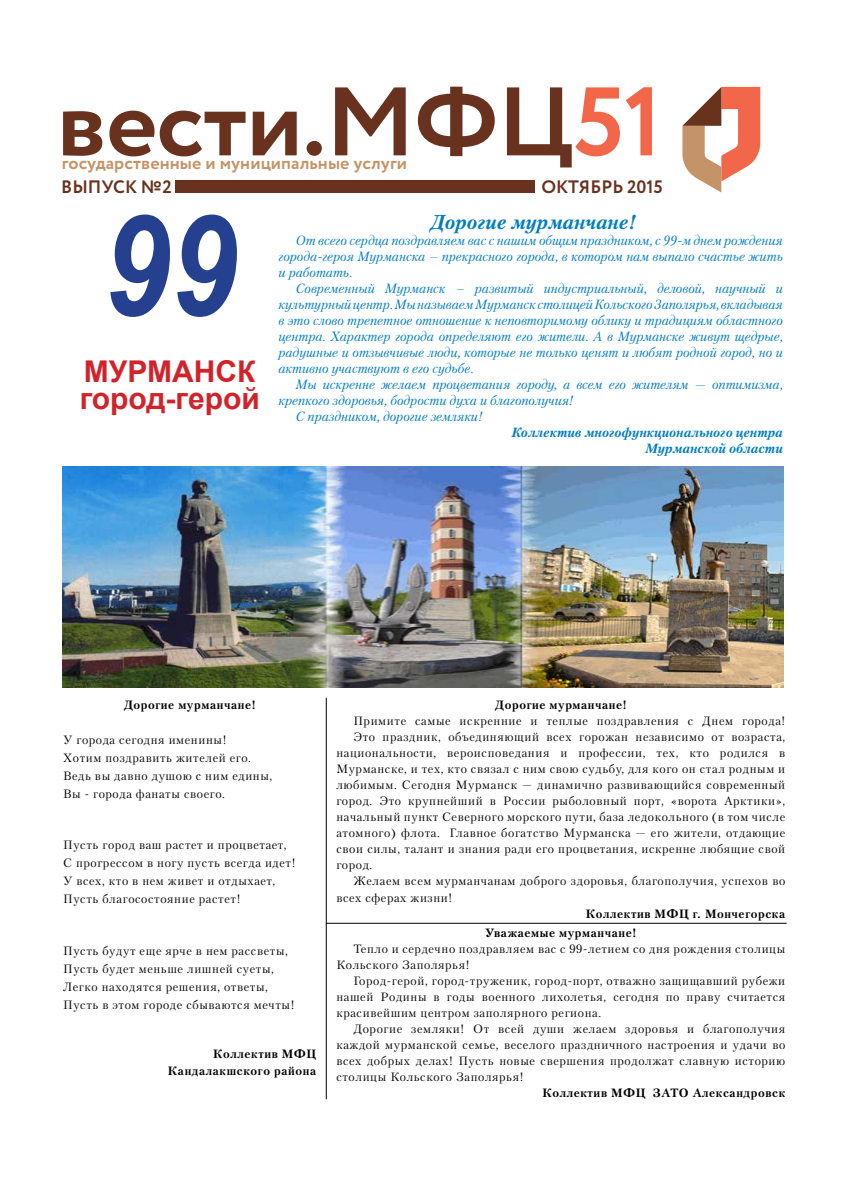
<style>
.page{position:relative;width:842px;height:1191px;background:#fff}
.page>*{position:absolute;margin:0;border:0;box-sizing:border-box;transform-origin:0 0}
.t1{font:italic 700 140px "Arial";color:#25408f;scale:.86 1}
.t2{font:700 97px "Circe";letter-spacing:-.01em;color:#69321f}
.t3{font:700 30px/27px "Arial";color:#d2232a}
.t4{font:italic 700 20px "Petersburg C";color:#007dc5}
.t5{font:700 18px "Circe";letter-spacing:.005em;color:#c59368}
.t6{font:700 18px "Circe";color:#69321f}
.t7{font:italic 13.3px/16px "Petersburg C";color:#007dc5;text-align:justify}
.t8{font:italic 700 13.3px/16px "Petersburg C";color:#007dc5;text-align:right}
.t9{font:12px/18px "Petersburg C";letter-spacing:.05em;color:#000}
.t10{font:700 12px/16.6px "Petersburg C";letter-spacing:.05em;color:#000;text-align:right}
.s1{color:#f26649}
</style>
<div class="page">
<svg style="left:682px;top:87px;width:78px;height:105px"></svg>
<div style="left:175px;top:180px;width:360px;height:12px;background:#69321f"></div>
<img style="left:62px;top:466px;width:721px;height:221px">
<hr style="left:326px;top:698px;width:1px;height:401px;background:#000">
<hr style="left:326px;top:923px;width:461px;height:1px;background:#000">
<h2 class="t2" style="left:57px;top:57px;width:607px">вести.МФЦ<span class="s1">51</span></h2>
<h3 class="t6" style="left:61px;top:174px;width:112px">ВЫПУСК №2</h3>
<h3 class="t4" style="left:430px;top:210px;width:206px">Дорогие мурманчане!</h3>
<p class="t7" style="left:279px;top:233px;width:506px;text-indent:17px">От всего сердца поздравляем вас с нашим общим праздником, с 99-м днем рождения города-героя Мурманска – прекрасного города, в котором нам выпало счастье жить и работать.</p>
<p class="t7" style="left:279px;top:281px;width:506px;text-indent:17px">Современный Мурманск – развитый индустриальный, деловой, научный и культурный центр. Мы называем Мурманск столицей Кольского Заполярья, вкладывая в это слово трепетное отношение к неповторимому облику и традициям областного центра. Характер города определяют его жители. А в Мурманске живут щедрые, радушные и отзывчивые люди, которые не только ценят и любят родной город, но и активно участвуют в его судьбе.</p>
<p class="t7" style="left:296px;top:377px;width:489px">Мы искренне желаем процветания городу, а всем его жителям — оптимизма,</p>
<p class="t7" style="left:279px;top:393px;width:296px">крепкого здоровья, бодрости духа и благополучия!</p>
<p class="t7" style="left:296px;top:409px;width:188px">С праздником, дорогие земляки!</p>
<p class="t8" style="left:511px;top:424px;width:273px">Коллектив многофункционального центра<br>Мурманской области</p>
<h3 class="t5" style="left:62px;top:151px;width:347px">государственные и муниципальные услуги</h3>
<h3 class="t6" style="left:541px;top:174px;width:123px">ОКТЯБРЬ 2015</h3>
<h1 class="t1" style="left:103px;top:173px;width:157px">99</h1>
<h3 class="t3" style="left:80px;top:359px;width:182px">МУРМАНСК город-герой</h3>
<p class="t10" style="left:124px;top:696px;width:133px">Дорогие мурманчане!</p>
<p class="t9" style="left:63px;top:730px;width:211px">У города сегодня именины!<br>Хотим поздравить жителей его.<br>Ведь вы давно душою с ним едины,<br>Вы - города фанаты своего.</p>
<p class="t9" style="left:63px;top:835px;width:234px">Пусть город ваш растет и процветает, С прогрессом в ногу пусть всегда идет!<br>У всех, кто в нем живет и отдыхает, Пусть благосостояние растет!</p>
<p class="t9" style="left:63px;top:941px;width:233px">Пусть будут еще ярче в нем рассветы, Пусть будет меньше лишней суеты, Легко находятся решения, ответы, Пусть в этом городе сбываются мечты!</p>
<p class="t10" style="left:168px;top:1045px;width:150px">Коллектив МФЦ<br>Кандалакшского района</p>
<p class="t10" style="left:495px;top:696px;width:133px">Дорогие мурманчане!</p>
<p class="t9" style="left:353px;top:711px;width:433px">Примите самые искренние и теплые поздравления с Днем города!</p>
<p class="t9" style="left:353px;top:727px;width:433px">Это праздник, объединяющий всех горожан независимо от возраста,</p>
<p class="t9" style="left:336px;top:743px;width:450px">национальности, вероисповедания и профессии, тех, кто родился в</p>
<p class="t9" style="left:336px;top:759px;width:450px">Мурманске, и тех, кто связал с ним свою судьбу, для кого он стал родным и</p>
<p class="t9" style="left:336px;top:775px;width:450px">любимым. Сегодня Мурманск — динамично развивающийся современный</p>
<p class="t9" style="left:336px;top:791px;width:450px">город. Это крупнейший в России рыболовный порт, «ворота Арктики»,</p>
<p class="t9" style="left:336px;top:807px;width:450px">начальный пункт Северного морского пути, база ледокольного (в том числе</p>
<p class="t9" style="left:336px;top:823px;width:450px">атомного) флота. Главное богатство Мурманска — его жители, отдающие</p>
<p class="t9" style="left:336px;top:839px;width:450px">свои силы, талант и знания ради его процветания, искренне любящие свой</p>
<p class="t9" style="left:336px;top:855px;width:37px">город.</p>
<p class="t9" style="left:353px;top:871px;width:433px">Желаем всем мурманчанам доброго здоровья, благополучия, успехов во</p>
<p class="t9" style="left:336px;top:888px;width:117px">всех сферах жизни!</p>
<p class="t10" style="left:586px;top:905px;width:201px">Коллектив МФЦ г. Мончегорска</p>
<p class="t10" style="left:485px;top:924px;width:153px">Уважаемые мурманчане!</p>
<p class="t9" style="left:336px;top:940px;width:450px;line-height:16px;text-indent:17px">Тепло и сердечно поздравляем вас с 99-летием со дня рождения столицы<br>Кольского Заполярья!</p>
<p class="t9" style="left:336px;top:972px;width:450px;line-height:16px;text-align:justify;text-indent:17px">Город-герой, город-труженик, город-порт, отважно защищавший рубежи нашей Родины в годы военного лихолетья, сегодня по праву считается красивейшим центром заполярного региона.</p>
<p class="t9" style="left:336px;top:1020px;width:450px;line-height:16px;text-align:justify;text-indent:17px">Дорогие земляки! От всей души желаем здоровья и благополучия каждой мурманской семье, веселого праздничного настроения и удачи во всех добрых делах! Пусть новые свершения продолжат славную историю столицы Кольского Заполярья!</p>
<p class="t10" style="left:542px;top:1083px;width:244px">Коллектив МФЦ ЗАТО Александровск</p>
</div>
